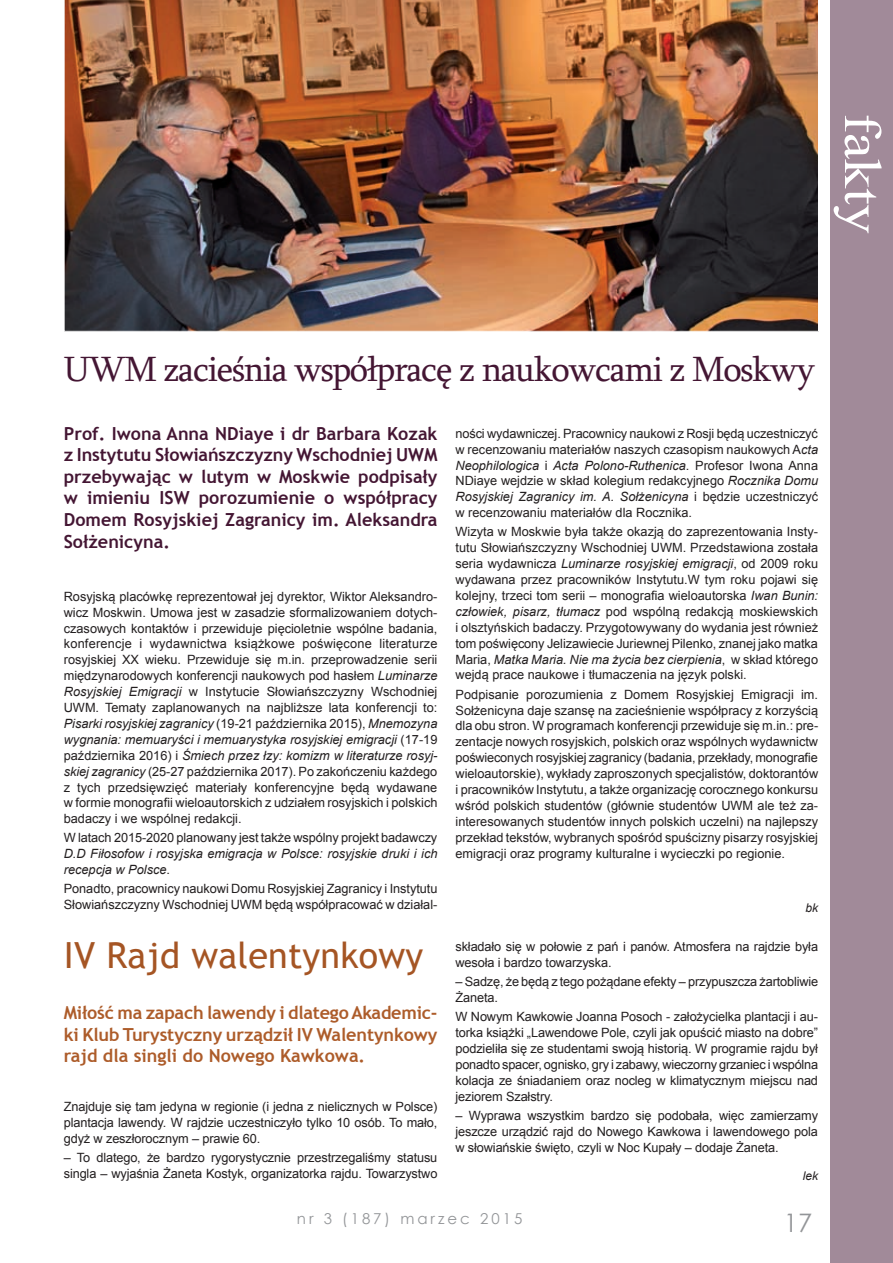
<style>
.page{position:relative;width:893px;height:1263px;background:#fff}
.page>*{position:absolute;margin:0;border:0;box-sizing:border-box;transform-origin:0 0}
.t1{font:52.65px "Times New Roman";color:#fff;scale:1.11 1}
.t2{font:36px "Sylfaen";letter-spacing:-.035em;color:#441633}
.t3{font:36px "Trebuchet MS";letter-spacing:.005em;color:#a55524}
.t4{font:25.5px "Century Gothic";color:#939598}
.t5{font:700 18px/21.6px "Trebuchet MS";color:#441633;text-align:justify}
.t6{font:700 18px/21.6px "Trebuchet MS";color:#ad5c2a;text-align:justify}
.t7{font:15px "Century Gothic";letter-spacing:.2em;color:#939598}
.t8{font:12.75px/15.9px "Arial";letter-spacing:-.01em;color:#231f20;text-align:justify}
.t9{font:italic 12.75px/15.9px "Arial";color:#231f20}
.t10{font:italic 12px "Arial";color:#231f20}
.s1{font-style:italic}
.s2{font-style:normal}
</style>
<div class="page">
<div style="left:830px;top:0;width:63px;height:1263px;background:#a18a99"></div>
<img style="left:64px;top:0;width:755px;height:332px">
<h1 class="t1" style="left:898px;top:113px;width:110px;rotate:90deg">fakty</h1>
<h2 class="t2" style="left:64px;top:344px;width:753px">UWM zacieśnia współpracę z naukowcami z Moskwy</h2>
<p class="t8" style="left:455px;top:425px;width:364px">ności wydawniczej. Pracownicy naukowi z Rosji będą uczestniczyć w recenzowaniu materiałów naszych czasopism naukowych A<span class="s1">cta Neophilologica</span> i <span class="s1">Acta Polono-Ruthenica</span>. Profesor Iwona Anna NDiaye wejdzie w skład kolegium redakcyjnego <span class="s1">Rocznika Domu Rosyjskiej Zagranicy im. A. Sołżenicyna</span> i będzie uczestniczyć w recenzowaniu materiałów dla Rocznika.</p>
<p class="t8" style="left:455px;top:524px;width:364px">Wizyta w Moskwie była także okazją do zaprezentowania Insty&shy;tutu Słowiańszczyzny Wschodniej UWM. Przedstawiona została seria wydawnicza <span class="s1">Luminarze rosyjskiej emigracji</span>, od 2009 roku wydawana przez pracowników Instytutu.W tym roku pojawi się kolejny, trzeci tom serii – monografia wieloautorska <span class="s1">Iwan Bunin: człowiek, pisarz, tłumacz</span> pod wspólną redakcją moskiewskich i olsztyńskich badaczy. Przygotowywany do wydania jest również tom poświęcony Jelizawiecie Juriewnej Pilenko, znanej jako matka Maria, <span class="s1">Matka Maria. Nie ma życia bez cierpienia</span>, w skład którego wejdą prace naukowe i tłumaczenia na język polski.</p>
<p class="t8" style="left:455px;top:686px;width:364px">Podpisanie porozumienia z Domem Rosyjskiej Emigracji im.<br>Sołżenicyna daje szansę na zacieśnienie współpracy z korzyścią dla obu stron. W programach konferencji przewiduje się m.in.: pre&shy;zentacje nowych rosyjskich, polskich oraz wspólnych wydawnictw poświeconych rosyjskiej zagranicy (badania, przekłady, monografie wieloautorskie), wykłady zaproszonych specjalistów, doktorantów i pracowników Instytutu, a także organizację corocznego konkursu wśród polskich studentów (głównie studentów UWM ale też za&shy;interesowanych studentów innych polskich uczelni) na najlepszy przekład tekstów, wybranych spośród spuścizny pisarzy rosyjskiej emigracji oraz programy kulturalne i wycieczki po regionie.</p>
<h3 class="t5" style="left:64px;top:422px;width:375px">Prof. Iwona Anna NDiaye i dr Barbara Kozak z Instytutu Słowiańszczyzny Wschodniej UWM przebywając w lutym w Moskwie podpisały w imieniu ISW porozumienie o współpracy Domem Rosyjskiej Zagranicy im. Aleksandra Sołżenicyna.</h3>
<p class="t8" style="left:64px;top:588px;width:375px">Rosyjską placówkę reprezentował jej dyrektor, Wiktor Aleksandro&shy;wicz Moskwin. Umowa jest w zasadzie sformalizowaniem dotych&shy;czasowych kontaktów i przewiduje pięcioletnie wspólne badania, konferencje i wydawnictwa książkowe poświęcone literaturze rosyjskiej XX wieku. Przewiduje się m.in. przeprowadzenie serii międzynarodowych konferencji naukowych pod hasłem <span class="s1">Luminarze Rosyjskiej Emigracji</span> w Instytucie Słowiańszczyzny Wschodniej UWM. Tematy zaplanowanych na najbliższe lata konferencji to:<br><span class="s1">Pisarki rosyjskiej zagranicy</span> (19-21 października 2015), <span class="s1">Mnemozyna wygnania: memuaryści i memuarystyka rosyjskiej emigracji</span> (17-19 października 2016) i <span class="s1">Śmiech przez łzy: komizm w literaturze rosyj&shy;skiej zagranicy</span> (25-27 października 2017). Po zakończeniu każdego z tych przedsięwzięć materiały konferencyjne będą wydawane w formie monografii wieloautorskich z udziałem rosyjskich i polskich badaczy i we wspólnej redakcji.</p>
<p class="t8" style="left:64px;top:830px;width:375px">W latach 2015-2020 planowany jest także wspólny projekt badawczy</p>
<p class="t9" style="left:64px;top:846px;width:375px">D.D Fiłosofow i rosyjska emigracja w Polsce: rosyjskie druki i ich recepcja w Polsce<span class="s2">.</span></p>
<p class="t8" style="left:64px;top:881px;width:375px">Ponadto, pracownicy naukowi Domu Rosyjskiej Zagranicy i Instytutu<br>Słowiańszczyzny Wschodniej UWM będą współpracować w działal-</p>
<p class="t10" style="left:805px;top:900px;width:14px">bk</p>
<p class="t8" style="left:455px;top:939px;width:364px">składało się w połowie z pań i panów. Atmosfera na rajdzie była wesoła i bardzo towarzyska.</p>
<p class="t8" style="left:455px;top:974px;width:364px">– Sadzę, że będą z tego pożądane efekty – przypuszcza żartobliwie<br>Żaneta.</p>
<p class="t8" style="left:455px;top:1009px;width:364px">W Nowym Kawkowie Joanna Posoch - założycielka plantacji i au&shy;torka książki „Lawendowe Pole, czyli jak opuścić miasto na dobre” podzieliła się ze studentami swoją historią. W programie rajdu był ponadto spacer, ognisko, gry i zabawy, wieczorny grzaniec i wspólna kolacja ze śniadaniem oraz nocleg w klimatycznym miejscu nad jeziorem Szałstry.</p>
<p class="t8" style="left:455px;top:1107px;width:364px">– Wyprawa wszystkim bardzo się podobała, więc zamierzamy jeszcze urządzić rajd do Nowego Kawkowa i lawendowego pola w słowiańskie święto, czyli w Noc Kupały – dodaje Żaneta.</p>
<h2 class="t3" style="left:64px;top:934px;width:361px">IV Rajd walentynkowy</h2>
<h3 class="t6" style="left:64px;top:1002px;width:375px">Miłość ma zapach lawendy i dlatego Akademic&shy;ki Klub Turystyczny urządził IV Walentynkowy rajd dla singli do Nowego Kawkowa.</h3>
<p class="t8" style="left:64px;top:1099px;width:375px">Znajduje się tam jedyna w regionie (i jedna z nielicznych w Polsce) plantacja lawendy. W rajdzie uczestniczyło tylko 10 osób. To mało, gdyż w zeszłorocznym – prawie 60.</p>
<p class="t8" style="left:64px;top:1150px;width:375px">– To dlatego, że bardzo rygorystycznie przestrzegaliśmy statusu singla – wyjaśnia Żaneta Kostyk, organizatorka rajdu. Towarzystwo</p>
<p class="t10" style="left:803px;top:1168px;width:17px">lek</p>
<p class="t7" style="left:297px;top:1208px;width:227px">nr 3 (187) marzec 2015</p>
<h3 class="t4" style="left:784px;top:1205px;width:30px">17</h3>
</div>
